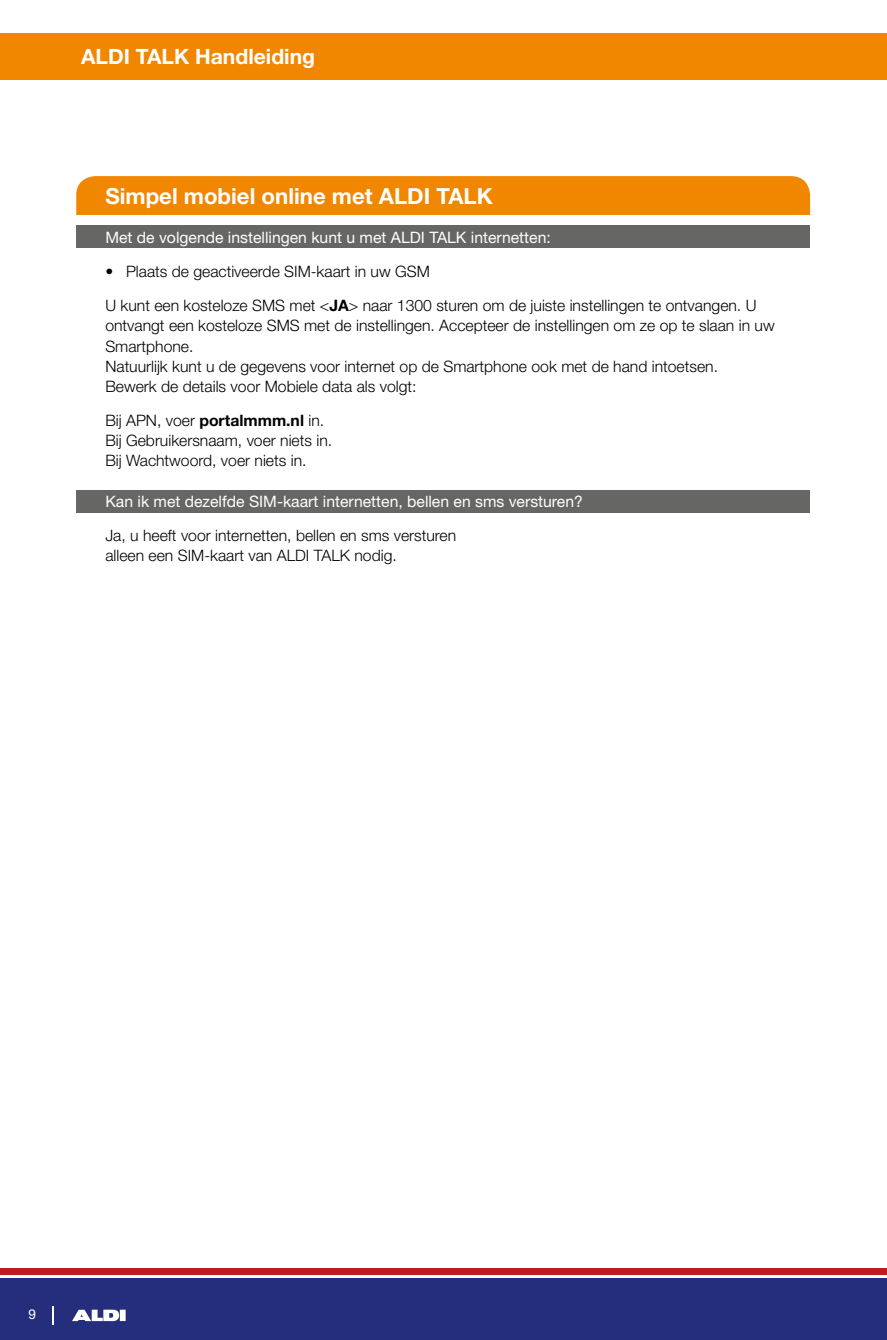
<style>
.page{position:relative;width:887px;height:1340px;background:#fff}
.page>*{position:absolute;margin:0;border:0;box-sizing:border-box;transform-origin:0 0}
.t1{font:700 22.28px "Helvetica Neue LT";color:#fff}
.t2{font:700 21.15px "Helvetica Neue LT";color:#fff}
.t3{font:300 15.75px/20.2px "Helvetica Neue LT";color:#000}
.t4{font:15.75px "Helvetica Neue LT";color:#fff}
.t5{font:13.72px "Helvetica Neue LT";color:#fff}
.s1{font-weight:700}
</style>
<div class="page">
<div style="left:76px;top:176px;width:734px;height:39px;background:#f18700"></div>
<div style="left:77px;top:225px;width:733px;height:23px;background:#666665"></div>
<div style="left:77px;top:490px;width:733px;height:23px;background:#666665"></div>
<div style="left:0;top:33px;width:887px;height:46px;background:#f18700"></div>
<div style="left:0;top:1278px;width:887px;height:61px;background:#242e7c"></div>
<div style="left:0;top:1268px;width:887px;height:6px;background:#c51a1b"></div>
<svg style="left:53px;top:1306px;width:1px;height:18px"></svg>
<div style="left:120px;top:1309px;width:6px;height:11px;background:#fff"></div>
<svg style="left:72px;top:1309px;width:47px;height:12px"></svg>
<h2 class="t2" style="left:81px;top:44px;width:235px">ALDI TALK Handleiding</h2>
<h1 class="t1" style="left:105px;top:182px;width:389px">Simpel mobiel online met ALDI TALK</h1>
<p class="t4" style="left:105px;top:228px;width:447px">Met de volgende instellingen kunt u met ALDI TALK internetten:</p>
<p class="t3" style="left:105px;top:254px;width:652px;line-height:33.8px">• Plaats de geactiveerde SIM-kaart in uw GSM<br>U kunt een kosteloze SMS met &lt;<span class="s1">JA</span>&gt; naar 1300 sturen om de juiste instellingen te ontvangen. U</p>
<p class="t3" style="left:105px;top:315px;width:670px">ontvangt een kosteloze SMS met de instellingen. Accepteer de instellingen om ze op te slaan in uw Smartphone.<br>Natuurlijk kunt u de gegevens voor internet op de Smartphone ook met de hand intoetsen.<br>Bewerk de details voor Mobiele data als volgt:</p>
<p class="t3" style="left:105px;top:410px;width:228px">Bij APN, voer <span class="s1">portalmmm.nl</span> in.<br>Bij Gebruikersnaam, voer niets in.<br>Bij Wachtwoord, voer niets in.</p>
<p class="t4" style="left:105px;top:492px;width:479px">Kan ik met dezelfde SIM-kaart internetten, bellen en sms versturen?</p>
<p class="t3" style="left:105px;top:524px;width:352px">Ja, u heeft voor internetten, bellen en sms versturen alleen een SIM-kaart van ALDI TALK nodig.</p>
<p class="t5" style="left:29px;top:1305px;width:9px">9</p>
</div>
